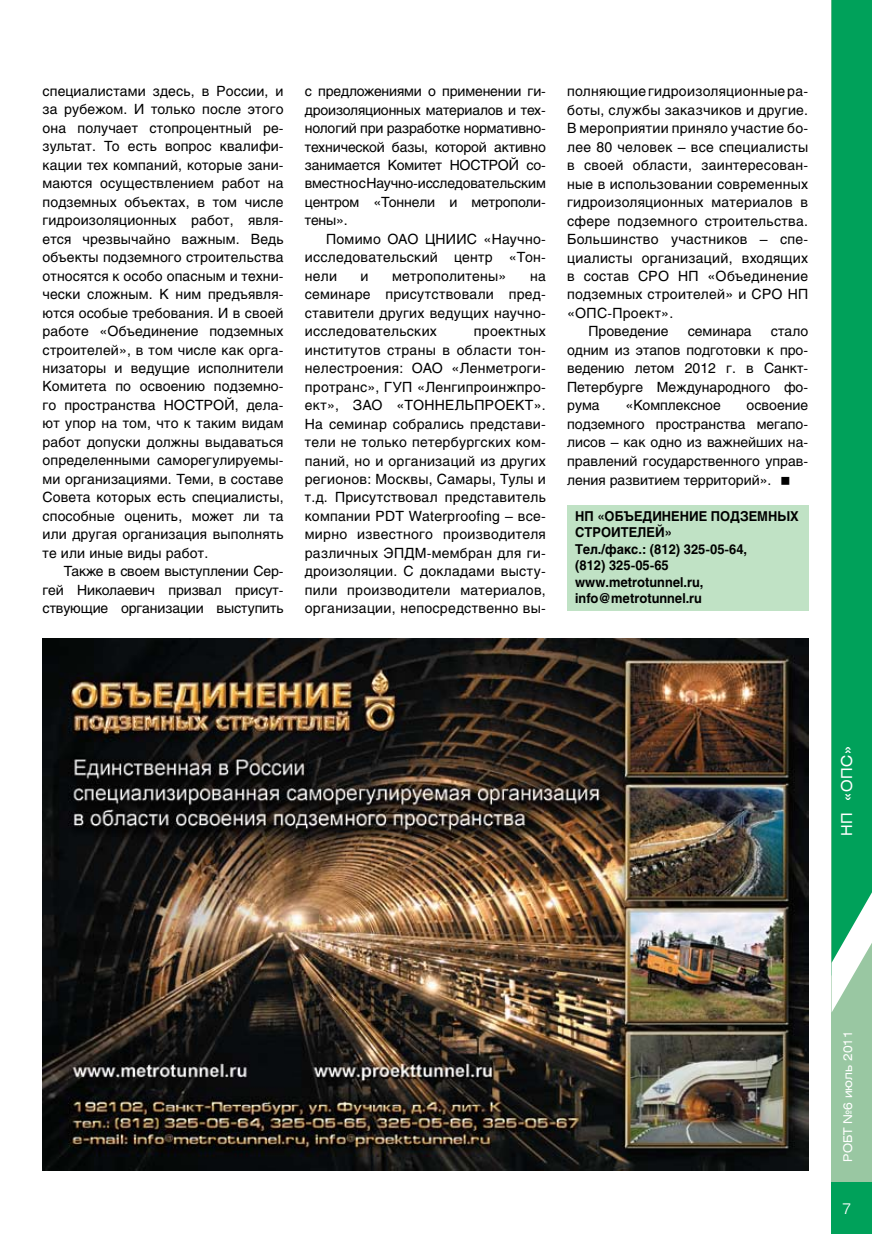
<style>
.page{position:relative;width:872px;height:1234px;background:#fff}
.page>*{position:absolute;margin:0;border:0;box-sizing:border-box;transform-origin:0 0}
.t1{font:15px "Helios Ext";color:#fff;scale:.95 1}
.t2{font:300 15px "Helios Ext";color:#fff;scale:.95 1}
.t3{font:13.95px/18.5px "Helios";letter-spacing:.02em;color:#000;text-align:justify}
.t4{font:13.95px "Helios";color:#000}
.t5{font:700 13.5px/16.5px "Helios";color:#000;scale:.95 1}
.t6{font:12px "Helios Ext";color:#fff;scale:.95 1}
</style>
<div class="page">
<div style="left:831px;top:0;width:41px;height:1233px;background:#99c7a2"></div>
<div style="left:831px;top:1182px;width:41px;height:51px;background:#00a15a"></div>
<svg style="left:831px;top:0;width:41px;height:1012px;background:#13a765"></svg>
<div style="left:567px;top:505px;width:241px;height:106px;background:#c0e2c5"></div>
<img style="left:43px;top:638px;width:765px;height:531px">
<p class="t3" style="left:43px;top:82px;width:242px">специалистами здесь, в России, и за рубежом. И только после этого она получает стопроцентный ре&shy;зультат. То есть вопрос квалифи&shy;кации тех компаний, которые зани&shy;маются осуществлением работ на подземных объектах, в том числе гидроизоляционных работ, явля&shy;ется чрезвычайно важным. Ведь объекты подземного строительства относятся к особо опасным и техни&shy;чески сложным. К ним предъявля&shy;ются особые требования. И в своей работе «Объединение подземных строителей», в том числе как орга&shy;низаторы и ведущие исполнители Комитета по освоению подземно&shy;го пространства НОСТРОЙ, дела&shy;ют упор на том, что к таким видам работ допуски должны выдаваться определенными саморегулируемы&shy;ми организациями. Теми, в составе Совета которых есть специалисты, способные оценить, может ли та или другая организация выполнять те или иные виды работ.</p>
<p class="t3" style="left:43px;top:561px;width:242px;text-indent:21px">Также в своем выступлении Сер&shy;гей Николаевич призвал присут&shy;ствующие организации выступить</p>
<p class="t3" style="left:305px;top:82px;width:242px">с предложениями о применении ги&shy;дроизоляционных материалов и тех&shy;нологий при разработке нормативно&shy;технической базы, которой активно занимается Комитет НОСТРОЙ со&shy;вместно с Научно-исследовательским центром «Тоннели и метрополи&shy;тены».</p>
<p class="t3" style="left:305px;top:229px;width:242px;text-indent:21px">Помимо ОАО ЦНИИС «Научно&shy;исследовательский центр «Тон&shy;нели</p>
<p class="t3" style="left:305px;top:266px;width:242px;text-indent:225px">на семинаре присутствовали пред&shy;ставители других ведущих научно&shy;исследовательских</p>
<p class="t3" style="left:361px;top:266px;width:9px">и</p>
<p class="t3" style="left:392px;top:266px;width:116px">метрополитены»</p>
<p class="t3" style="left:305px;top:322px;width:242px;text-indent:169px">проектных институтов страны в области тон&shy;нелестроения: ОАО «Ленметроги&shy;протранс», ГУП «Ленгипроинжпро&shy;ект», ЗАО «ТОННЕЛЬПРОЕКТ».<br>На семинар собрались представи&shy;тели не только петербургских ком&shy;паний, но и организаций из других регионов: Москвы, Самары, Тулы и т.д. Присутствовал представитель компании PDT Waterproofing – все&shy;мирно известного производителя различных ЭПДМ-мембран для ги&shy;дроизоляции. С докладами высту&shy;пили производители материалов, организации, непосредственно вы-</p>
<p class="t3" style="left:567px;top:82px;width:242px">полняющие гидроизоляционные ра-</p>
<p class="t3" style="left:567px;top:100px;width:242px">боты, службы заказчиков и другие.</p>
<p class="t3" style="left:567px;top:119px;width:242px">В мероприятии приняло участие бо-</p>
<p class="t3" style="left:567px;top:137px;width:242px">лее 80 человек – все специалисты</p>
<p class="t3" style="left:567px;top:156px;width:242px">в своей области, заинтересован-</p>
<p class="t3" style="left:567px;top:174px;width:242px">ные в использовании современных</p>
<p class="t3" style="left:567px;top:193px;width:242px">гидроизоляционных материалов в</p>
<p class="t3" style="left:567px;top:211px;width:242px">сфере подземного строительства.</p>
<p class="t3" style="left:567px;top:230px;width:242px">Большинство участников – спе-</p>
<p class="t3" style="left:567px;top:248px;width:242px">циалисты организаций, входящих</p>
<p class="t3" style="left:567px;top:266px;width:242px">в состав СРО НП «Объединение</p>
<p class="t3" style="left:567px;top:285px;width:242px">подземных строителей» и СРО НП</p>
<p class="t3" style="left:567px;top:303px;width:108px">«ОПС-Проект».</p>
<p class="t4" style="left:588px;top:323px;width:82px">Проведение</p>
<p class="t4" style="left:688px;top:323px;width:65px">семинара</p>
<p class="t3" style="left:567px;top:322px;width:242px;text-indent:204px">стало одним из этапов подготовки к про&shy;ведению летом 2012 г. в Санкт-Петербурге Международного фо&shy;рума</p>
<p class="t4" style="left:625px;top:397px;width:97px">«Комплексное</p>
<p class="t3" style="left:567px;top:396px;width:242px;text-indent:179px">освоение подземного пространства мегапо&shy;лисов – как одно из важнейших на&shy;правлений государственного управ&shy;ления развитием территорий».</p>
<p class="t5" style="left:575px;top:507px;width:237px">НП «Объединение подземных строителей»<br>Тел./факс.: (812) 325-05-64,<br>(812) 325-05-65 www.metrotunnel.ru, info@metrotunnel.ru</p>
<p class="t1" style="left:837px;top:836px;width:97px;rotate:-90deg">HП «ОПС»</p>
<p class="t6" style="left:840px;top:1161px;width:140px;rotate:-90deg">РОБТ №6 июль 2011</p>
<p class="t2" style="left:842px;top:1198px;width:11px">7</p>
</div>
